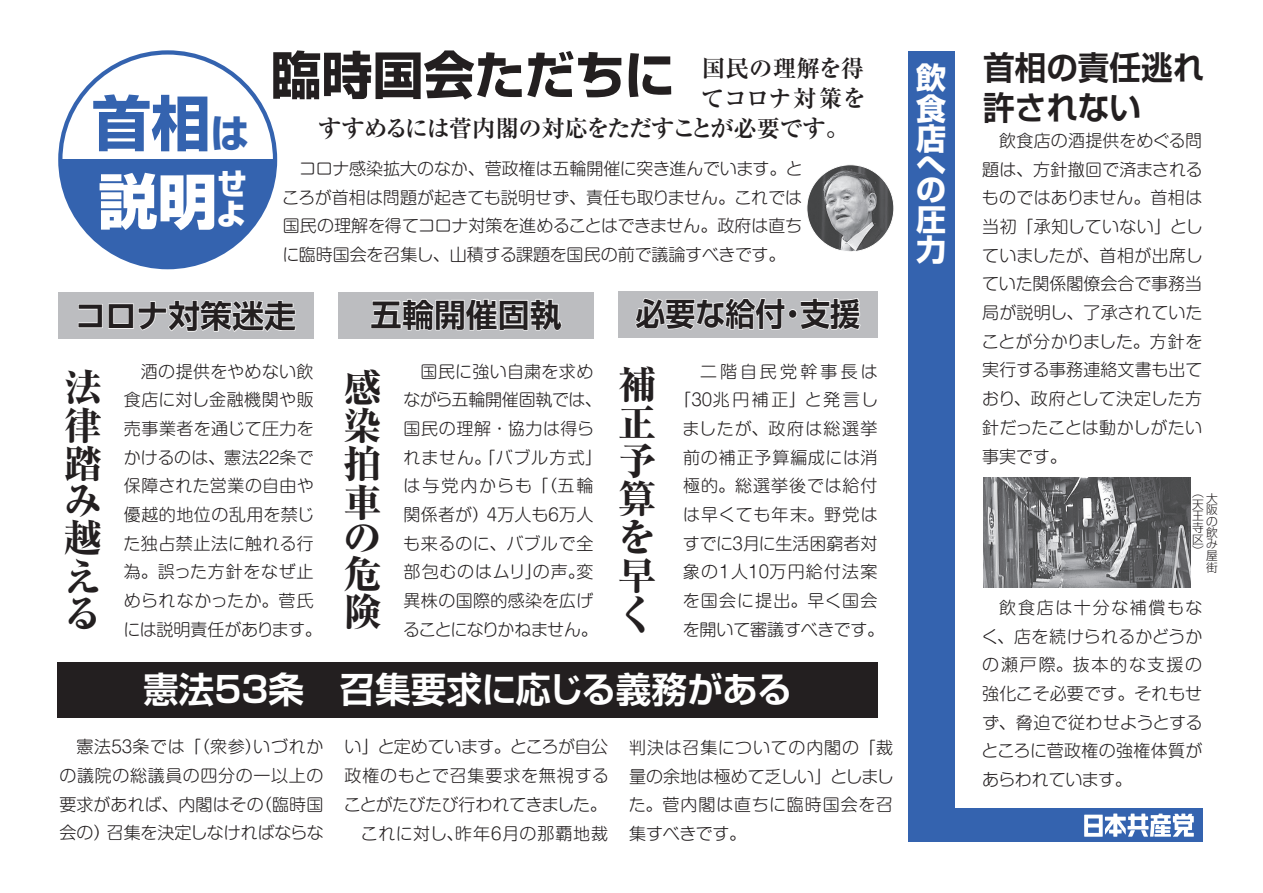
<style>
.page{position:relative;width:1263px;height:893px;background:#fff}
.page>*{position:absolute;margin:0;border:0;box-sizing:border-box;transform-origin:0 0}
.t1{font:700 59.4px/78.3px "Shin Go Pr 5";color:#3463af}
.t2{font:700 51px "Shin Go Pr 5";letter-spacing:-.01em;color:#231f20}
.t3{font:800 38.25px/37.8px "Ryumin Pr 5";color:#231f20;text-align:justify}
.t4{font:700 35.55px "Shin Go Pr 5 De";color:#fff}
.t5{font:700 32.7px/41px "Shin Go Pr 5 De";color:#231f20}
.t6{font:700 31.95px "Shin Go Pr 5 De";color:#231f20}
.t7{font:700 31.95px "Shin Go Pr 5 De";color:#231f20;scale:.94 1}
.t8{font:700 30px/30px "Shin Go Pr 5";color:#fff}
.t9{font:800 29.7px/29.7px "Shin Go Pr 5";color:#fff}
.t10{font:700 23.4px "Ryumin Pr 5";letter-spacing:-.03em;color:#231f20}
.t11{font:700 23.4px "Ryumin Pr 5";letter-spacing:.005em;color:#231f20}
.t12{font:300 16.95px/28.7px "Shin M Go Pro";letter-spacing:.005em;color:#231f20;text-align:justify}
.t13{font:300 16.95px/28.7px "Shin M Go Pro";letter-spacing:.05em;color:#231f20;text-align:center}
.t14{font:300 11.7px/11.6px "Shin Go Pr 5";color:#231f20;text-align:justify}
.s1{font-size:39.15px}
.s2{font-weight:800;color:#fff}
</style>
<div class="page">
<img style="left:983px;top:478px;width:208px;height:110px">
<div style="left:57px;top:663px;width:821px;height:55px;background:#231f20"></div>
<div style="left:908px;top:51px;width:47px;height:791px;background:#3463af"></div>
<div style="left:920px;top:808px;width:282px;height:34px;background:#3463af"></div>
<svg style="left:1084px;top:813px;width:110px;height:24px"></svg>
<div style="left:59px;top:292px;width:255px;height:47px;background:#bcbdc0"></div>
<svg style="left:78px;top:300px;width:218px;height:32px"></svg>
<div style="left:618px;top:291px;width:259px;height:47px;background:#bcbdc0"></div>
<svg style="left:635px;top:298px;width:151px;height:32px"></svg>
<div style="left:788px;top:309px;width:9px;height:9px;border:2px solid #fff;border-radius:50%"></div>
<svg style="left:800px;top:298px;width:61px;height:32px"></svg>
<svg style="left:60px;top:159px;width:215px;height:108px"></svg>
<img style="left:807px;top:165px;width:87px;height:87px;border-radius:43px">
<div style="left:338px;top:292px;width:255px;height:47px;background:#bcbdc0"></div>
<svg style="left:370px;top:298px;width:192px;height:33px"></svg>
<h2 class="t2" style="left:270px;top:35px;width:406px">臨時国会ただちに</h2>
<h3 class="t11" style="left:702px;top:50px;width:164px">国民の理解を得</h3>
<h3 class="t11" style="left:701px;top:80px;width:167px">てコロナ対策を</h3>
<h3 class="t10" style="left:318px;top:110px;width:532px">すすめるには菅内閣の対応をただすことが必要です。</h3>
<h1 class="t1" style="left:92px;top:80px;width:159px">首相<span class="s1">は</span><span class="s2">説明</span></h1>
<p class="t12" style="left:282px;top:152px;width:522px">　コロナ感染拡大のなか、菅政権は五輪開催に突き進んでいます。ところが首相は問題が起きても説明せず、責任も取りません。これでは国民の理解を得てコロナ対策を進めることはできません。政府は直ちに臨時国会を召集し、山積する課題を国民の前で議論すべきです。</p>
<h3 class="t6" style="left:370px;top:288px;width:193px">五輪開催固執</h3>
<h3 class="t3" style="left:344px;top:366px;width:39px">感染拍車の危険</h3>
<p class="t12" style="left:403px;top:355px;width:200px;text-align:left">　国民に強い自粛を求めながら五輪開催固執では、国民の理解・協力は得られません。「バブル方式」は与党内からも「（五輪関係者が）４万人も６万人も来るのに、バブルで全部包むのはムリ」の声。変異株の国際的感染を広げることになりかねません。</p>
<h3 class="t3" style="left:618px;top:363px;width:38px;line-height:38.4px">補正予算を早く</h3>
<p class="t13" style="left:674px;top:355px;width:211px">　二階自民党幹事長は「30兆円補正」と発言しましたが、政府は総選挙前の補正予算編成には消極的。総選挙後では給付は早くても年末。野党はすでに３月に生活困窮者対象の１人10万円給付法案を国会に提出。早く国会を開いて審議すべきです。</p>
<h3 class="t9" style="left:216px;top:167px;width:32px">せよ</h3>
<h3 class="t6" style="left:75px;top:290px;width:223px">コロナ対策迷走</h3>
<h3 class="t7" style="left:635px;top:288px;width:241px">必要な給付・支援</h3>
<p class="t12" style="left:123px;top:355px;width:200px;text-align:left">　酒の提供をやめない飲食店に対し金融機関や販売事業者を通じて圧力をかけるのは、憲法22条で保障された営業の自由や優越的地位の乱用を禁じた独占禁止法に触れる行為。誤った方針をなぜ止められなかったか。菅氏には説明責任があります。</p>
<h3 class="t3" style="left:64px;top:366px;width:39px">法律踏み越える</h3>
<h3 class="t4" style="left:143px;top:660px;width:651px">憲法53条　召集要求に応じる義務がある</h3>
<p class="t12" style="left:59px;top:731px;width:266px;text-indent:17px">憲法53条では「（衆参）いづれかの議院の総議員の四分の一以上の要求があれば、内閣はその（臨時国会の）召集を決定しなければならな</p>
<p class="t12" style="left:344px;top:731px;width:267px;text-align:left">い」と定めています。ところが自公政権のもとで召集要求を無視することがたびたび行われてきました。　これに対し、昨年６月の那覇地裁</p>
<p class="t12" style="left:629px;top:731px;width:266px">判決は召集についての内閣の「裁量の余地は極めて乏しい」としました。菅内閣は直ちに臨時国会を召集すべきです。</p>
<h3 class="t8" style="left:916px;top:61px;width:31px;text-align:justify">飲食店</h3>
<h3 class="t8" style="left:916px;top:149px;width:31px;line-height:25.8px">への</h3>
<h3 class="t8" style="left:916px;top:202px;width:31px">圧力</h3>
<h3 class="t5" style="left:983px;top:44px;width:223px">首相の責任逃れ許されない</h3>
<p class="t12" style="left:982px;top:124px;width:223px">　飲食店の酒提供をめぐる問題は、方針撤回で済まされるものではありません。首相は当初「承知していない」としていましたが、首相が出席していた関係閣僚会合で事務当局が説明し、了承されていたことが分かりました。方針を実行する事務連絡文書も出ており、政府として決定した方針だったことは動かしがたい事実です。</p>
<p class="t14" style="left:1192px;top:485px;width:13px">（天王寺区）</p>
<p class="t14" style="left:1206px;top:491px;width:13px">大阪の飲み屋街</p>
<p class="t12" style="left:982px;top:591px;width:223px">　飲食店は十分な補償もなく、店を続けられるかどうかの瀬戸際。抜本的な支援の強化こそ必要です。それもせず、脅迫で従わせようとするところに菅政権の強権体質があらわれています。</p>
</div>
